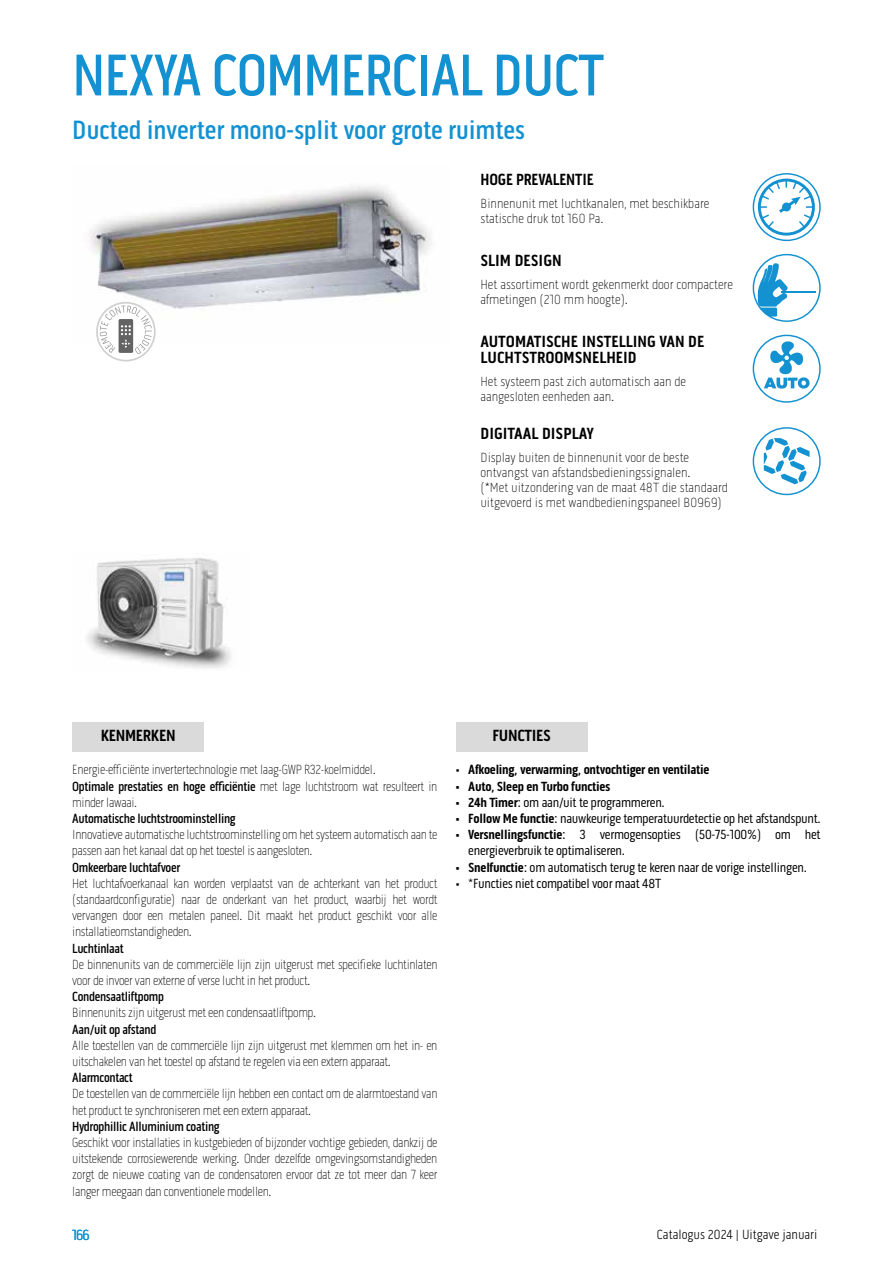
<style>
.page{position:relative;width:893px;height:1263px;background:#fff}
.page>*{position:absolute;margin:0;border:0;box-sizing:border-box;transform-origin:0 0}
.t1{font:500 60px "Pill Gothic 300 mg";letter-spacing:-.02em;color:#1391d1;scale:.95 1}
.t2{font:500 27px "Pill Gothic 300 mg";letter-spacing:-.01em;color:#1391d1}
.t3{font:700 16.5px/16.5px "Pill Gothic 300 mg";color:#000}
.t4{font:700 16.5px "Pill Gothic 300 mg";letter-spacing:-.02em;color:#000}
.t5{font:700 16.5px "Pill Gothic 300 mg";color:#000;scale:.95 1}
.t6{font:15px "Pill Gothic 300 mg";color:#1391d1}
.t7{font:100 13.5px/16.2px "Pill Gothic 300 mg";letter-spacing:-.025em;color:#000;scale:.95 1}
.t8{font:100 13.5px/15px "Pill Gothic 300 mg";color:#000}
.t9{font:13.5px/16.2px "Pill Gothic 300 mg";letter-spacing:-.02em;color:#000}
.t10{font:500 13.5px "Pill Gothic 300 mg";letter-spacing:-.025em;color:#000;scale:.95 1}
.t11{font:700 13.5px "Pill Gothic 300 mg";letter-spacing:-.02em;color:#000}
.t12{font:300 13.5px "Pill Gothic 300 mg";color:#000}
.s1{font-weight:500}
.s2{font-weight:400}
.s3{font-weight:700}
</style>
<div class="page">
<img style="left:89px;top:185px;width:342px;height:157px">
<div style="left:753px;top:173px;width:68px;height:68px;border:1px solid #1391d1;border-radius:50%"></div>
<div style="left:758px;top:179px;width:57px;height:57px;border:3px solid #1391d1;border-radius:50%"></div>
<svg style="left:758px;top:179px;width:57px;height:50px"></svg>
<svg style="left:757px;top:263px;width:31px;height:44px"></svg>
<svg style="left:758px;top:308px;width:19px;height:9px"></svg>
<hr style="left:781px;top:291px;width:35px;height:2px;background:#1391d1">
<div style="left:753px;top:254px;width:68px;height:68px;border:1px solid #1391d1;border-radius:50%"></div>
<div style="left:753px;top:335px;width:68px;height:68px;border:1px solid #1391d1;border-radius:50%"></div>
<svg style="left:764px;top:341px;width:45px;height:48px"></svg>
<div style="left:753px;top:427px;width:68px;height:68px;border:1px solid #1391d1;border-radius:50%"></div>
<svg style="left:764px;top:438px;width:45px;height:46px"></svg>
<img style="left:87px;top:558px;width:144px;height:110px">
<div style="left:72px;top:722px;width:132px;height:30px;background:#dadada"></div>
<div style="left:456px;top:722px;width:132px;height:30px;background:#dadada"></div>
<svg style="left:97px;top:303px;width:58px;height:58px"></svg>
<div style="left:96px;top:302px;width:60px;height:59px;border:2px solid #d0d0d0;border-radius:50%"></div>
<svg style="left:100px;top:305px;width:52px;height:49px"></svg>
<h1 class="t1" style="left:72px;top:40px;width:561px">NEXYA COMMERCIAL DUCT</h1>
<h2 class="t2" style="left:72px;top:114px;width:455px">Ducted inverter mono-split voor grote ruimtes</h2>
<p class="t5" style="left:480px;top:170px;width:121px">HOGE PREVALENTIE</p>
<p class="t8" style="left:480px;top:196px;width:230px">Binnenunit met luchtkanalen, met beschikbare statische druk tot 160 Pa.</p>
<p class="t3" style="left:480px;top:252px;width:83px">SLIM DESIGN</p>
<p class="t8" style="left:480px;top:277px;width:254px">Het assortiment wordt gekenmerkt door compactere afmetingen (210 mm hoogte).</p>
<p class="t3" style="left:480px;top:333px;width:225px">AUTOMATISCHE INSTELLING VAN DE<br>LUCHTSTROOMSNELHEID</p>
<p class="t8" style="left:480px;top:374px;width:207px">Het systeem past zich automatisch aan de aangesloten eenheden aan.</p>
<p class="t3" style="left:480px;top:426px;width:115px">DIGITAAL DISPLAY</p>
<p class="t8" style="left:480px;top:450px;width:249px">Display buiten de binnenunit voor de beste ontvangst van afstandsbedieningssignalen.<br>(*Met uitzondering van de maat 48T die standaard uitgevoerd is met wandbedieningspaneel B0969)</p>
<p class="t4" style="left:101px;top:726px;width:76px">KENMERKEN</p>
<p class="t4" style="left:493px;top:726px;width:60px">FUNCTIES</p>
<p class="t7" style="left:72px;top:762px;width:386px">Energie-efficiënte invertertechnologie met laag-GWP R32-koelmiddel.<br><span class="s1">Optimale prestaties en hoge efficiëntie</span> met lage luchtstroom wat resulteert in minder lawaai.</p>
<p class="t10" style="left:72px;top:810px;width:174px">Automatische luchtstroominstelling</p>
<p class="t7" style="left:72px;top:826px;width:386px">Innovatieve automatische luchtstroominstelling om het systeem automatisch aan te passen aan het kanaal dat op het toestel is aangesloten.</p>
<p class="t10" style="left:72px;top:859px;width:115px">Omkeerbare luchtafvoer</p>
<p class="t7" style="left:72px;top:875px;width:386px;text-align:justify">Het luchtafvoerkanaal kan worden verplaatst van de achterkant van het product (standaardconfiguratie) naar de onderkant van het product, waarbij het wordt vervangen door een metalen paneel. Dit maakt het product geschikt voor alle installatieomstandigheden.</p>
<p class="t10" style="left:72px;top:940px;width:56px">Luchtinlaat</p>
<p class="t7" style="left:72px;top:956px;width:386px">De binnenunits van de commerciële lijn zijn uitgerust met specifieke luchtinlaten voor de invoer van externe of verse lucht in het product.</p>
<p class="t10" style="left:72px;top:989px;width:98px">Condensaatliftpomp</p>
<p class="t7" style="left:72px;top:1005px;width:258px">Binnenunits zijn uitgerust met een condensaatliftpomp.</p>
<p class="t10" style="left:72px;top:1021px;width:90px">Aan/uit op afstand</p>
<p class="t7" style="left:72px;top:1037px;width:386px">Alle toestellen van de commerciële lijn zijn uitgerust met klemmen om het in- en uitschakelen van het toestel op afstand te regelen via een extern apparaat.</p>
<p class="t10" style="left:72px;top:1070px;width:65px">Alarmcontact</p>
<p class="t7" style="left:72px;top:1086px;width:386px">De toestellen van de commerciële lijn hebben een contact om de alarmtoestand van het product te synchroniseren met een extern apparaat.</p>
<p class="t10" style="left:72px;top:1118px;width:157px">Hydrophillic Alluminium coating</p>
<p class="t7" style="left:72px;top:1134px;width:386px;text-align:justify">Geschikt voor installaties in kustgebieden of bijzonder vochtige gebieden, dankzij de uitstekende corrosiewerende werking. Onder dezelfde omgevingsomstandigheden zorgt de nieuwe coating van de condensatoren ervoor dat ze tot meer dan 7 keer langer meegaan dan conventionele modellen.</p>
<p class="t11" style="left:455px;top:762px;width:256px"><span class="s2">•</span> Afkoeling, verwarming, ontvochtiger en ventilatie</p>
<p class="t11" style="left:455px;top:778px;width:157px">• Auto, Sleep en Turbo functies</p>
<p class="t9" style="left:455px;top:794px;width:211px"><span class="s3">• 24h Timer</span>: om aan/uit te programmeren.</p>
<p class="t9" style="left:455px;top:810px;width:367px"><span class="s3">• Follow Me functie</span>: nauwkeurige temperatuurdetectie op het afstandspunt.</p>
<p class="t9" style="left:468px;top:827px;width:354px;text-indent:-13px"><span class="s3">• Versnellingsfunctie</span>: 3 vermogensopties (50-75-100%) om het energieverbruik te optimaliseren.</p>
<p class="t9" style="left:455px;top:859px;width:353px"><span class="s3">• Snelfunctie</span>: om automatisch terug te keren naar de vorige instellingen.</p>
<p class="t9" style="left:455px;top:875px;width:207px">• *Functies niet compatibel voor maat 48T</p>
<p class="t6" style="left:72px;top:1226px;width:19px">166</p>
<p class="t12" style="left:657px;top:1227px;width:162px">Catalogus 2024 | Uitgave januari</p>
</div>
